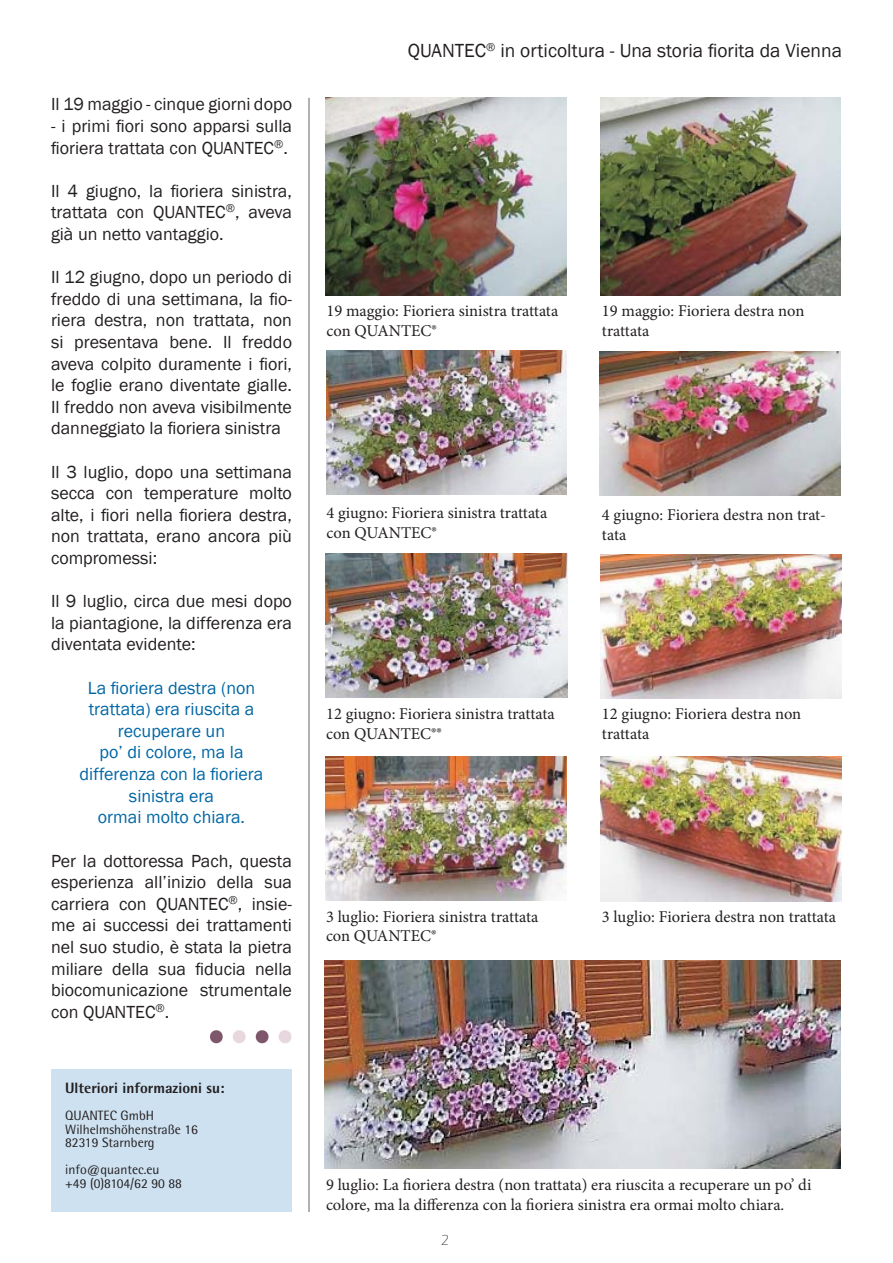
<style>
.page{position:relative;width:893px;height:1263px;background:#fff}
.page>*{position:absolute;margin:0;border:0;box-sizing:border-box;transform-origin:0 0}
.t1{font:19.5px "Franklin Gothic";color:#231f20}
.t2{font:18px/21.6px "Franklin Gothic";color:#231f20;text-align:justify}
.t3{font:18px "Franklin Gothic";color:#0166a5}
.t4{font:16.5px/19.8px "Minion Pro";color:#231f20}
.t5{font:800 15px "Rotis Semi Sans Std";color:#231f20}
.t6{font:300 15px "ITC Eras Std";color:#231f20}
.t7{font:13.5px "Rotis Semi Sans Std";color:#231f20}
</style>
<div class="page">
<img style="left:326px;top:351px;width:240px;height:144px">
<div style="left:51px;top:1069px;width:241px;height:143px;background:#cde1f0"></div>
<img style="left:209px;top:1030px;width:83px;height:14px">
<hr style="left:309px;top:98px;width:1px;height:1114px;background:#636366">
<img style="left:326px;top:98px;width:241px;height:197px">
<img style="left:600px;top:98px;width:241px;height:197px">
<img style="left:600px;top:351px;width:241px;height:145px">
<img style="left:325px;top:553px;width:242px;height:144px">
<img style="left:601px;top:554px;width:241px;height:144px">
<img style="left:326px;top:756px;width:241px;height:145px">
<img style="left:601px;top:757px;width:241px;height:144px">
<img style="left:324px;top:961px;width:517px;height:208px">
<p class="t2" style="left:51px;top:94px;width:242px">Il 19 maggio - cinque giorni dopo</p>
<p class="t2" style="left:51px;top:116px;width:242px">- i primi fiori sono apparsi sulla fioriera trattata con QUANTEC<sup>®</sup>.</p>
<p class="t2" style="left:51px;top:180px;width:242px">Il 4 giugno, la fioriera sinistra, trattata con QUANTEC<sup>®</sup>, aveva già un netto vantaggio.</p>
<p class="t2" style="left:51px;top:267px;width:242px">Il 12 giugno, dopo un periodo di freddo di una settimana, la fio&shy;riera destra, non trattata, non si presentava bene. Il freddo aveva colpito duramente i fiori, le foglie erano diventate gialle.<br>Il freddo non aveva visibilmente danneggiato la fioriera sinistra</p>
<p class="t2" style="left:51px;top:461px;width:242px">Il 3 luglio, dopo una settimana secca con temperature molto alte, i fiori nella fioriera destra, non trattata, erano ancora più compromessi:</p>
<p class="t2" style="left:51px;top:591px;width:242px">Il 9 luglio, circa due mesi dopo la piantagione, la differenza era diventata evidente:</p>
<p class="t3" style="left:88px;top:676px;width:169px">La fioriera destra (non</p>
<p class="t3" style="left:89px;top:698px;width:167px">trattata) era riuscita a</p>
<p class="t3" style="left:118px;top:720px;width:109px">recuperare un</p>
<p class="t3" style="left:99px;top:741px;width:146px">po’ di colore, ma la</p>
<p class="t3" style="left:80px;top:763px;width:185px">differenza con la fioriera</p>
<p class="t3" style="left:129px;top:784px;width:87px">sinistra era</p>
<p class="t3" style="left:98px;top:806px;width:149px">ormai molto chiara.</p>
<p class="t2" style="left:51px;top:850px;width:242px">Per la dottoressa Pach, questa esperienza all’inizio della sua carriera con QUANTEC<sup>®</sup>, insie&shy;me ai successi dei trattamenti nel suo studio, è stata la pietra miliare della sua fiducia nella biocomunicazione strumentale con QUANTEC<sup>®</sup>.</p>
<p class="t5" style="left:65px;top:1078px;width:161px">Ulteriori informazioni su:</p>
<p class="t7" style="left:65px;top:1107px;width:90px">QUANTEC GmbH</p>
<p class="t7" style="left:65px;top:1121px;width:134px">Wilhelmshöhenstraße 16</p>
<p class="t7" style="left:65px;top:1134px;width:91px">82319 Starnberg</p>
<p class="t7" style="left:65px;top:1161px;width:96px">info@quantec.eu</p>
<p class="t7" style="left:65px;top:1175px;width:118px">+49 (0)8104/62 90 88</p>
<p class="t1" style="left:408px;top:38px;width:436px">QUANTEC<sup>®</sup> in orticoltura - Una storia fiorita da Vienna</p>
<p class="t4" style="left:326px;top:301px;width:233px">19 maggio: Fioriera sinistra trattata con QUANTEC®</p>
<p class="t4" style="left:602px;top:301px;width:204px">19 maggio: Fioriera destra non trattata</p>
<p class="t4" style="left:326px;top:503px;width:222px">4 giugno: Fioriera sinistra trattata con QUANTEC®</p>
<p class="t4" style="left:602px;top:505px;width:226px">4 giugno: Fioriera destra non trat&shy;tata</p>
<p class="t4" style="left:326px;top:704px;width:230px">12 giugno: Fioriera sinistra trattata con QUANTEC®®</p>
<p class="t4" style="left:602px;top:704px;width:201px">12 giugno: Fioriera destra non trattata</p>
<p class="t4" style="left:326px;top:906px;width:214px">3 luglio: Fioriera sinistra trattata con QUANTEC®</p>
<p class="t4" style="left:602px;top:906px;width:236px">3 luglio: Fioriera destra non trattata</p>
<p class="t4" style="left:326px;top:1175px;width:487px">9 luglio: La fioriera destra (non trattata) era riuscita a recuperare un po’ di colore, ma la differenza con la fioriera sinistra era ormai molto chiara.</p>
<p class="t6" style="left:441px;top:1232px;width:10px">2</p>
</div>
